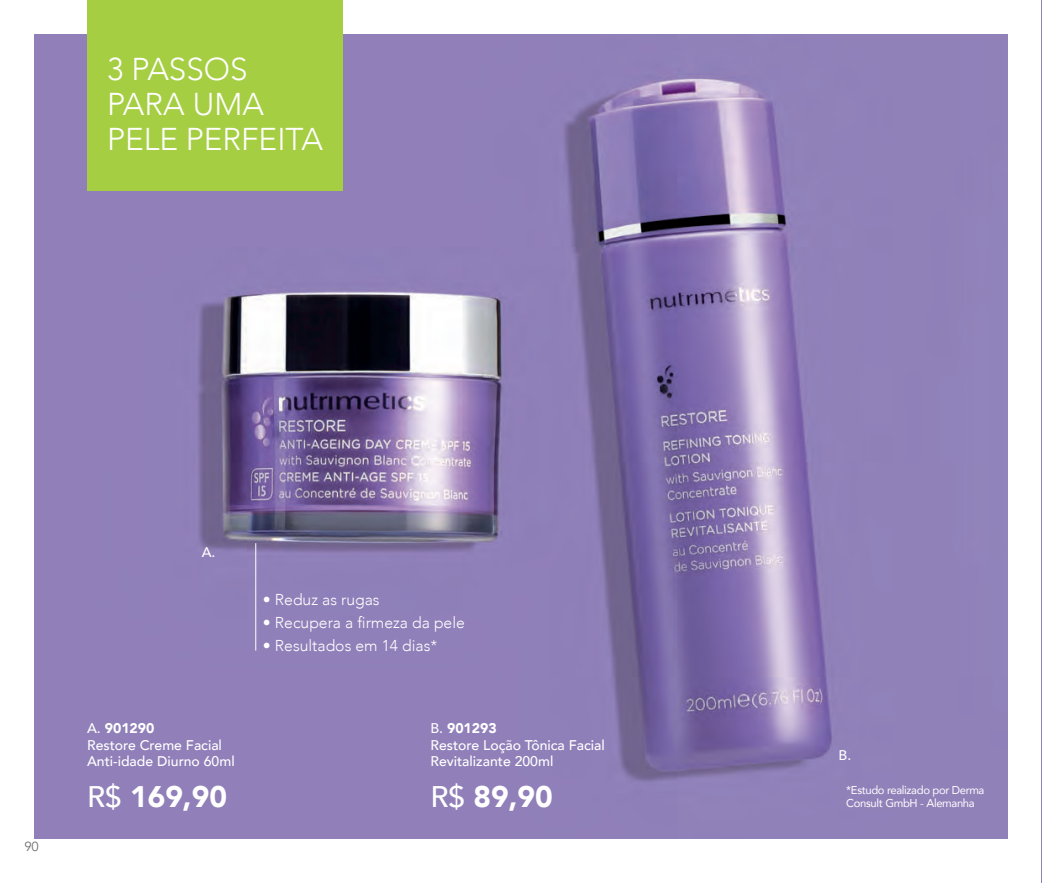
<style>
.page{position:relative;width:1042px;height:883px;background:#fff}
.page>*{position:absolute;margin:0;border:0;box-sizing:border-box;transform-origin:0 0}
.t1{font:300 31.5px/35px "Avenir";color:#fff}
.t2{font:900 29.75px "Avenir";color:#fff}
.t3{font:300 15.75px "Avenir";color:#fff}
.t4{font:500 14px/16.8px "Avenir";color:#fff}
.t5{font:13.12px "Avenir";color:#6c6d70}
.t6{font:11.38px/13.7px "Avenir";letter-spacing:-.03em;color:#fff}
.s1{font-weight:900}
.s2{font-weight:500}
</style>
<div class="page">
<img style="left:1041px;top:0;width:1px;height:883px">
<img style="left:35px;top:35px;width:972px;height:803px">
<hr style="left:255px;top:543px;width:1px;height:108px;background:#fff">
<div style="left:87px;top:0;width:256px;height:190px;background:#a5ce43"></div>
<h1 class="t1" style="left:107px;top:51px;width:217px">3 PASSOS<br>PARA UMA<br>PELE PERFEITA</h1>
<p class="t5" style="left:24px;top:839px;width:16px">90</p>
<p class="t4" style="left:202px;top:543px;width:15px">A.</p>
<p class="t4" style="left:87px;top:719px;width:149px">A. <span class="s1">901290<br></span>Restore Creme Facial<br>Anti-idade Diurno 60ml</p>
<h2 class="t2" style="left:87px;top:771px;width:141px"><span class="s2">R$</span> 169,90</h2>
<p class="t3" style="left:263px;top:590px;width:118px">• Reduz as rugas</p>
<p class="t3" style="left:263px;top:613px;width:203px">• Recupera a firmeza da pele</p>
<p class="t3" style="left:263px;top:636px;width:176px">• Resultados em 14 dias*</p>
<p class="t4" style="left:430px;top:719px;width:176px">B. <span class="s1">901293<br></span>Restore Loção Tônica Facial<br>Revitalizante 200ml</p>
<h2 class="t2" style="left:430px;top:771px;width:124px"><span class="s2">R$</span> 89,90</h2>
<p class="t4" style="left:838px;top:746px;width:14px">B.</p>
<p class="t6" style="left:846px;top:783px;width:140px">*Estudo realizado por Derma<br>Consult GmbH - Alemanha</p>
</div>
